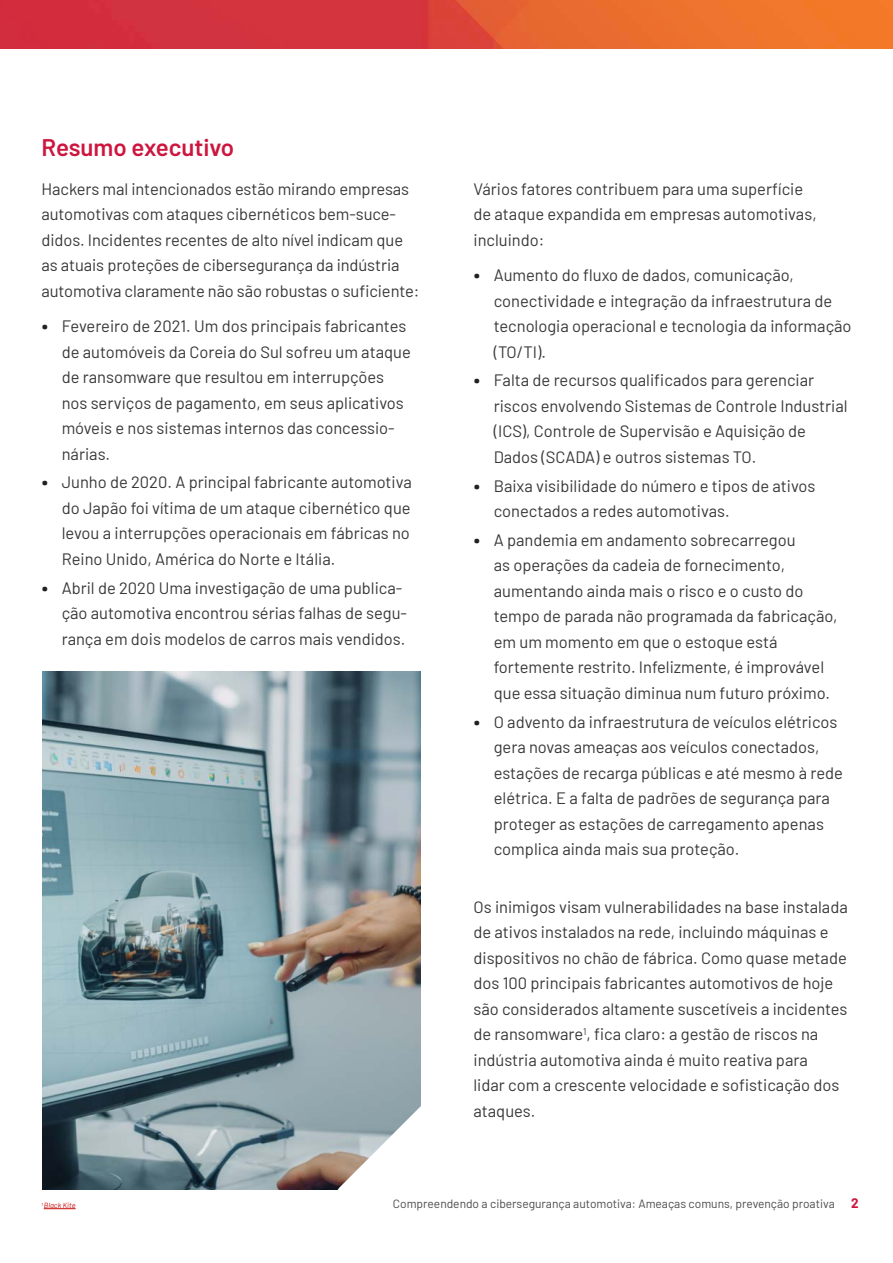
<style>
.page{position:relative;width:893px;height:1263px;background:#fff}
.page>*{position:absolute;margin:0;border:0;box-sizing:border-box;transform-origin:0 0}
.h3_Red{font:600 24px "Barlow";color:#cd163f}
.Body_Copy{font:16.5px/25.5px "Barlow";color:#383839}
.t1{font:12px "Barlow";color:#4c4c4c}
.Body_Copy-2{font:italic 7.5px "Barlow";color:#ca0a0a}
.s1{font-family:"IBM Plex Sans";font-weight:600;color:#231f20}
.s2{font-weight:700;font-size:13.5px;color:#cd163f}
</style>
<div class="page">
<img style="left:0;top:0;width:893px;height:48px">
<hr style="left:44px;top:1208px;width:32px;height:1px;background:#ca0a0a">
<img style="left:42px;top:671px;width:378px;height:518px">
<svg style="left:336px;top:1102px;width:85px;height:88px"></svg>
<p class="h3_Red" style="left:41px;top:130px;width:194px">Resumo executivo</p>
<p class="Body_Copy" style="left:41px;top:175px;width:380px">Hackers mal intencionados estão mirando empresas automotivas com ataques cibernéticos bem-suce&shy;didos. Incidentes recentes de alto nível indicam que as atuais proteções de cibersegurança da indústria automotiva claramente não são robustas o suficiente:</p>
<p class="Body_Copy" style="left:62px;top:312px;width:351px;text-indent:-20px"><span class="s1">•</span> Fevereiro de 2021. Um dos principais fabricantes de automóveis da Coreia do Sul sofreu um ataque de ransomware que resultou em interrupções nos serviços de pagamento, em seus aplicativos móveis e nos sistemas internos das concessio&shy;nárias.</p>
<p class="Body_Copy" style="left:62px;top:468px;width:352px;text-align:justify;text-indent:-20px"><span class="s1">•</span> Junho de 2020. A principal fabricante automotiva do Japão foi vítima de um ataque cibernético que levou a interrupções operacionais em fábricas no Reino Unido, América do Norte e Itália.</p>
<p class="Body_Copy" style="left:62px;top:574px;width:347px;text-indent:-20px"><span class="s1">•</span> Abril de 2020 Uma investigação de uma publica&shy;ção automotiva encontrou sérias falhas de segu&shy;rança em dois modelos de carros mais vendidos.</p>
<p class="Body_Copy" style="left:473px;top:175px;width:345px">Vários fatores contribuem para uma superfície de ataque expandida em empresas automotivas, incluindo:</p>
<p class="Body_Copy" style="left:494px;top:261px;width:359px;text-indent:-20px"><span class="s1">•</span> Aumento do fluxo de dados, comunicação, conectividade e integração da infraestrutura de tecnologia operacional e tecnologia da informação (TO/TI).</p>
<p class="Body_Copy" style="left:494px;top:366px;width:355px;text-indent:-20px"><span class="s1">•</span> Falta de recursos qualificados para gerenciar riscos envolvendo Sistemas de Controle Industrial (ICS), Controle de Supervisão e Aquisição de Dados (SCADA) e outros sistemas TO.</p>
<p class="Body_Copy" style="left:494px;top:472px;width:323px;text-indent:-20px"><span class="s1">•</span> Baixa visibilidade do número e tipos de ativos conectados a redes automotivas.</p>
<p class="Body_Copy" style="left:494px;top:526px;width:345px;text-indent:-20px"><span class="s1">•</span> A pandemia em andamento sobrecarregou<br>as operações da cadeia de fornecimento, aumentando ainda mais o risco e o custo do tempo de parada não programada da fabricação, em um momento em que o estoque está fortemente restrito. Infelizmente, é improvável que essa situação diminua num futuro próximo.</p>
<p class="Body_Copy" style="left:494px;top:708px;width:351px;text-indent:-20px"><span class="s1">•</span> O advento da infraestrutura de veículos elétricos gera novas ameaças aos veículos conectados, estações de recarga públicas e até mesmo à rede elétrica. E a falta de padrões de segurança para proteger as estações de carregamento apenas complica ainda mais sua proteção.</p>
<p class="Body_Copy" style="left:473px;top:893px;width:376px">Os inimigos visam vulnerabilidades na base instalada de ativos instalados na rede, incluindo máquinas e dispositivos no chão de fábrica. Como quase metade dos 100 principais fabricantes automotivos de hoje são considerados altamente suscetíveis a incidentes de ransomware<sup>1</sup>, fica claro: a gestão de riscos na indústria automotiva ainda é muito reativa para<br>lidar com a crescente velocidade e sofisticação dos ataques.</p>
<p class="Body_Copy-2" style="left:41px;top:1200px;width:36px"><sup>1</sup> Black Kite</p>
<p class="t1" style="left:393px;top:1195px;width:467px">Compreendendo a cibersegurança automotiva: Ameaças comuns, prevenção proativa <span class="s2">2</span></p>
</div>
